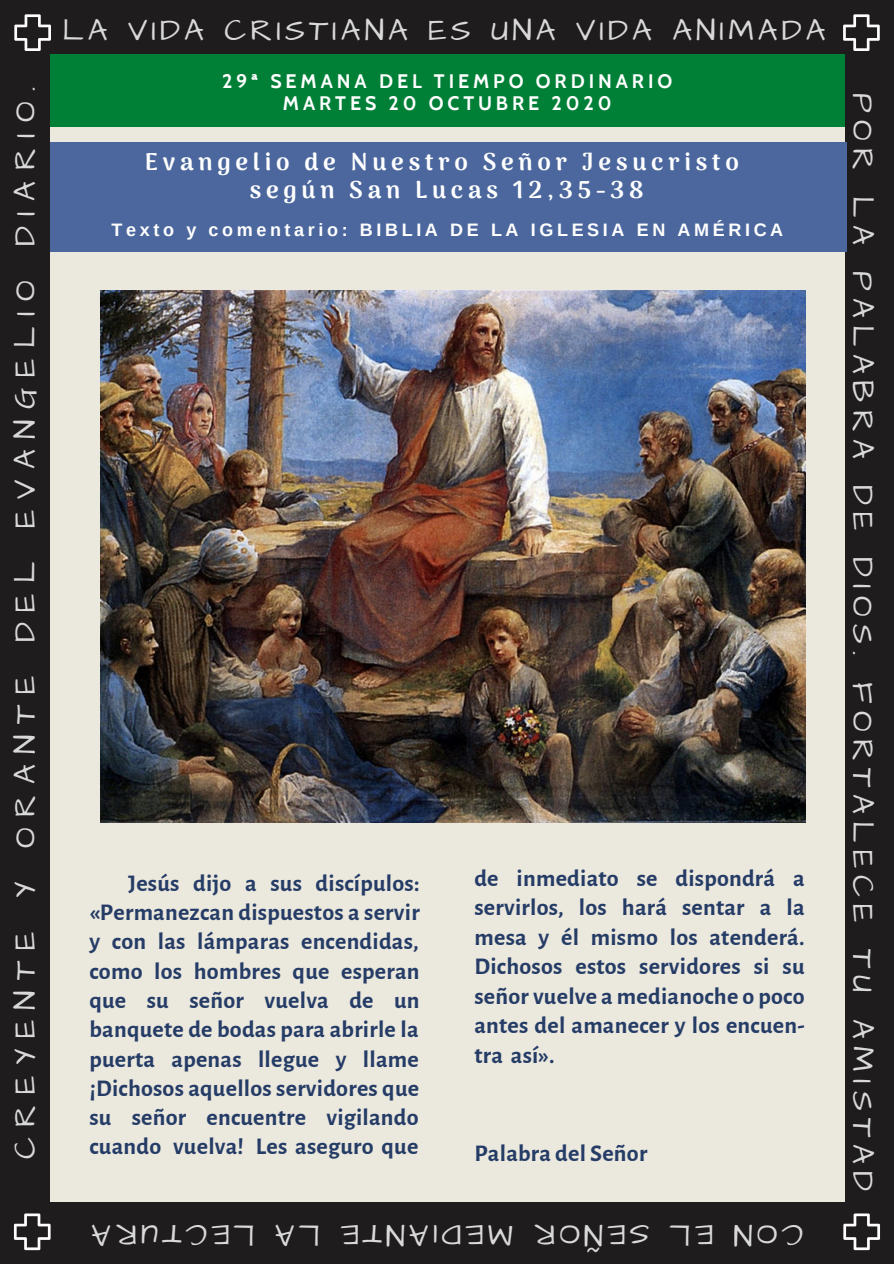
<style>
.page{position:relative;width:894px;height:1264px;background:#fff}
.page>*{position:absolute;margin:0;border:0;box-sizing:border-box;transform-origin:0 0}
.t1{font:30.9px "Architects Daughter";letter-spacing:.23em;color:#d9d9d9}
.t2{font:30.9px "Architects Daughter";letter-spacing:.345em;color:#d9d9d9}
.t3{font:30.9px "Architects Daughter";letter-spacing:.13em;color:#d9d9d9}
.t4{font:30.9px "Architects Daughter";letter-spacing:.125em;color:#d9d9d9}
.t5{font:900 24.15px/28px "Arima Madurai";letter-spacing:.2em;color:#fff;text-align:center}
.t6{font:700 24px/29.2px "Alegreya Sans";letter-spacing:.01em;color:#253c66;text-align:justify}
.t7{font:700 19.5px/22.5px "Cabin";letter-spacing:.2em;color:#fff;text-align:center}
.t8{font:700 18px "Arimo";letter-spacing:.2em;color:#fff}
</style>
<div class="page">
<div style="left:0;top:0;width:893px;height:1263px;background:#1e1c1c"></div>
<div style="left:51px;top:60px;width:794px;height:1141px;background:#ebe8de"></div>
<div style="left:51px;top:54px;width:793px;height:73px;background:#008037"></div>
<svg style="left:843px;top:14px;width:36px;height:37px"></svg>
<svg style="left:843px;top:1213px;width:36px;height:37px"></svg>
<svg style="left:14px;top:1213px;width:37px;height:37px"></svg>
<svg style="left:14px;top:14px;width:37px;height:37px"></svg>
<div style="left:51px;top:142px;width:795px;height:110px;background:#4b679d"></div>
<img style="left:100px;top:290px;width:705px;height:532px">
<p class="t2" style="left:4px;top:1159px;width:1074px;rotate:-90deg">CREYENTE Y ORANTE DEL EVANGELIO DIARIO.</p>
<p class="t3" style="left:62px;top:10px;width:764px">LA VIDA CRISTIANA ES UNA VIDA ANIMADA</p>
<p class="t7" style="left:222px;top:70px;width:451px">29ª SEMANA DEL TIEMPO ORDINARIO<br>MARTES 20 OCTUBRE 2020</p>
<p class="t5" style="left:145px;top:147px;width:595px">Evangelio de Nuestro Señor Jesucristo según San Lucas 12,35-38</p>
<p class="t8" style="left:112px;top:220px;width:673px">Texto y comentario: BIBLIA DE LA IGLESIA EN AMÉRICA</p>
<p class="t6" style="left:89px;top:869px;width:331px;text-indent:39px">Jesús dijo a sus discípulos: «Permanezcan dispuestos a servir y con las lámparas encendidas, como los hombres que esperan que su señor vuelva de un banquete de bodas para abrirle la puerta apenas llegue y llame ¡Dichosos aquellos servidores que su señor encuentre vigilando cuando vuelva! Les aseguro que</p>
<p class="t6" style="left:474px;top:863px;width:331px">de inmediato se dispondrá a servirlos, los hará sentar a la mesa y él mismo los atenderá.<br>Dichosos estos servidores si su señor vuelve a medianoche o poco antes del amanecer y los encuen&shy;tra así».</p>
<p class="t6" style="left:474px;top:1138px;width:174px">Palabra del Señor</p>
<p class="t4" style="left:255px;top:1255px;width:165px;rotate:-180deg">LECTURA</p>
<p class="t1" style="left:320px;top:1255px;width:47px;rotate:-180deg">LA</p>
<p class="t1" style="left:513px;top:1255px;width:174px;rotate:-180deg">MED AI NTE</p>
<p class="t1" style="left:649px;top:1255px;width:117px;rotate:-180deg">SEÑOR</p>
<p class="t1" style="left:713px;top:1255px;width:45px;rotate:-180deg">EL</p>
<p class="t1" style="left:802px;top:1255px;width:71px;rotate:-180deg">CON</p>
<p class="t1" style="left:883px;top:93px;width:1099px;rotate:90deg">POR LA PALABRA DE DIOS. FORTALECE TU AMISTAD</p>
</div>
